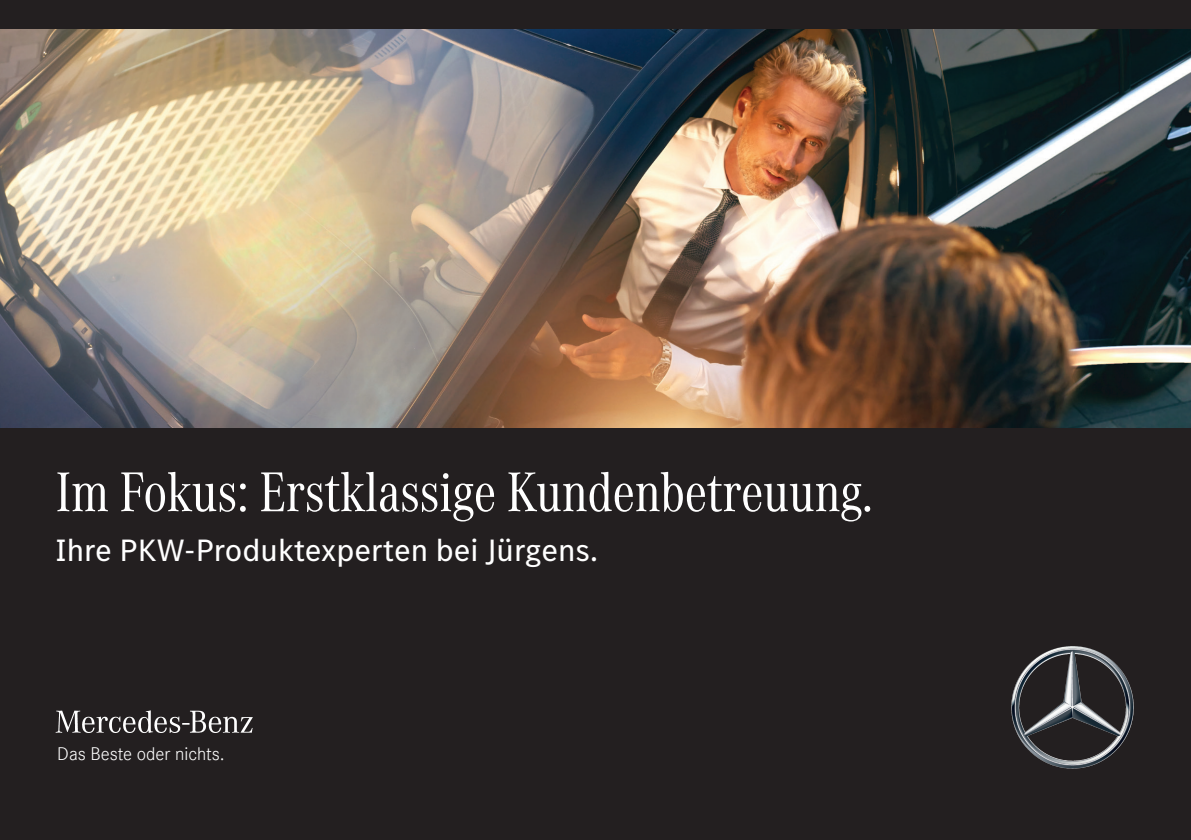
<style>
.page{position:relative;width:1191px;height:840px;background:#fff}
.page>*{position:absolute;margin:0;border:0;box-sizing:border-box;transform-origin:0 0}
.t1{font:58px "MB Corpo A Title Cond";color:#fff}
.t2{font:32px "MB Corpo S Text";color:#fff}
.t3{font:19px "Corporate S Ligh";color:#fff}
</style>
<div class="page">
<div style="left:0;top:0;width:1191px;height:839px;background:#231f20"></div>
<img style="left:1021px;top:646px;width:48px;height:28px">
<img style="left:138px;top:710px;width:15px;height:22px">
<img style="left:0;top:30px;width:1191px;height:397px">
<p class="t1" style="left:56px;top:453px;width:818px">Im Fokus: Erstklassige Kundenbetreuung.</p>
<p class="t2" style="left:56px;top:529px;width:544px">Ihre PKW-Produktexperten bei Jürgens.</p>
<p class="t3" style="left:57px;top:742px;width:169px">Das Beste oder nichts.</p>
</div>
